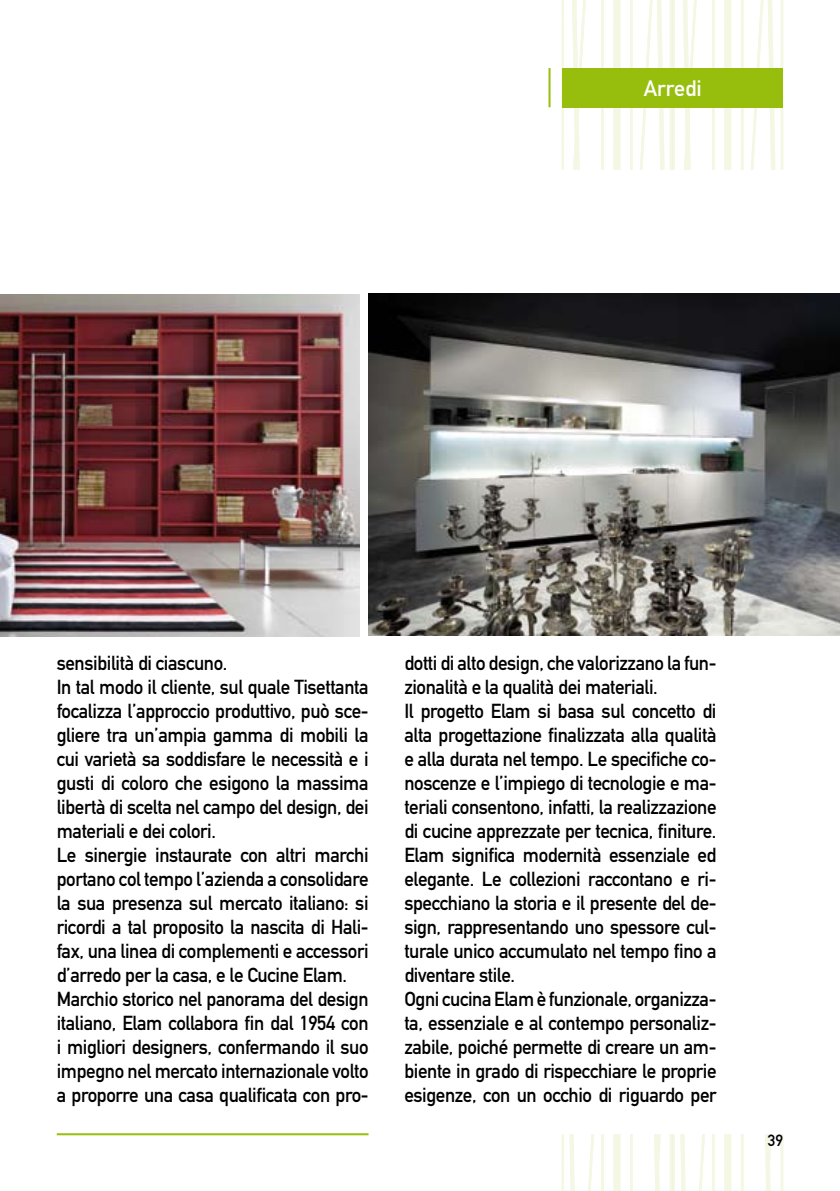
<style>
.page{position:relative;width:840px;height:1191px;background:#fff}
.page>*{position:absolute;margin:0;border:0;box-sizing:border-box;transform-origin:0 0}
.t1{font:22px "DIN Mittelschrift";color:#fff}
.t2{font:20px/24px "DIN Mittelschrift";letter-spacing:-.02em;color:#000;scale:.95 1}
.t3{font:16px "DIN Mittelschrift";color:#000}
</style>
<div class="page">
<img style="left:368px;top:293px;width:471px;height:342px">
<img style="left:0;top:295px;width:360px;height:342px">
<hr style="left:57px;top:1133px;width:311px;height:2px;background:#97be0d">
<svg style="left:561px;top:0;width:221px;height:170px"></svg>
<svg style="left:561px;top:1134px;width:221px;height:57px"></svg>
<div style="left:562px;top:68px;width:220px;height:40px;background:#97be0d"></div>
<hr style="left:548px;top:68px;width:2px;height:39px;background:#97be0d">
<p class="t1" style="left:643px;top:75px;width:59px">Arredi</p>
<p class="t2" style="left:57px;top:651px;width:329px">sensibilità di ciascuno.<br>In tal modo il cliente, sul quale Tisettanta focalizza l’approccio produttivo, può sce&shy;gliere tra un’ampia gamma di mobili la cui varietà sa soddisfare le necessità e i gusti di coloro che esigono la massima libertà di scelta nel campo del design, dei materiali e dei colori.<br>Le sinergie instaurate con altri marchi portano col tempo l’azienda a consolidare la sua presenza sul mercato italiano: si ricordi a tal proposito la nascita di Hali&shy;fax, una linea di complementi e accessori d’arredo per la casa, e le Cucine Elam.<br>Marchio storico nel panorama del design italiano, Elam collabora fin dal 1954 con i migliori designers, confermando il suo impegno nel mercato internazionale volto a proporre una casa qualificata con pro-</p>
<p class="t2" style="left:404px;top:651px;width:330px">dotti di alto design, che valorizzano la fun&shy;zionalità e la qualità dei materiali.<br>Il progetto Elam si basa sul concetto di alta progettazione finalizzata alla qualità e alla durata nel tempo. Le specifiche co&shy;noscenze e l’impiego di tecnologie e ma&shy;teriali consentono, infatti, la realizzazione di cucine apprezzate per tecnica, finiture.<br>Elam significa modernità essenziale ed elegante. Le collezioni raccontano e ri&shy;specchiano la storia e il presente del de&shy;sign, rappresentando uno spessore cul&shy;turale unico accumulato nel tempo fino a diventare stile.<br>Ogni cucina Elam è funzionale, organizza&shy;ta, essenziale e al contempo personaliz&shy;zabile, poiché permette di creare un am&shy;biente in grado di rispecchiare le proprie esigenze, con un occhio di riguardo per</p>
<p class="t3" style="left:767px;top:1131px;width:17px">39</p>
</div>
